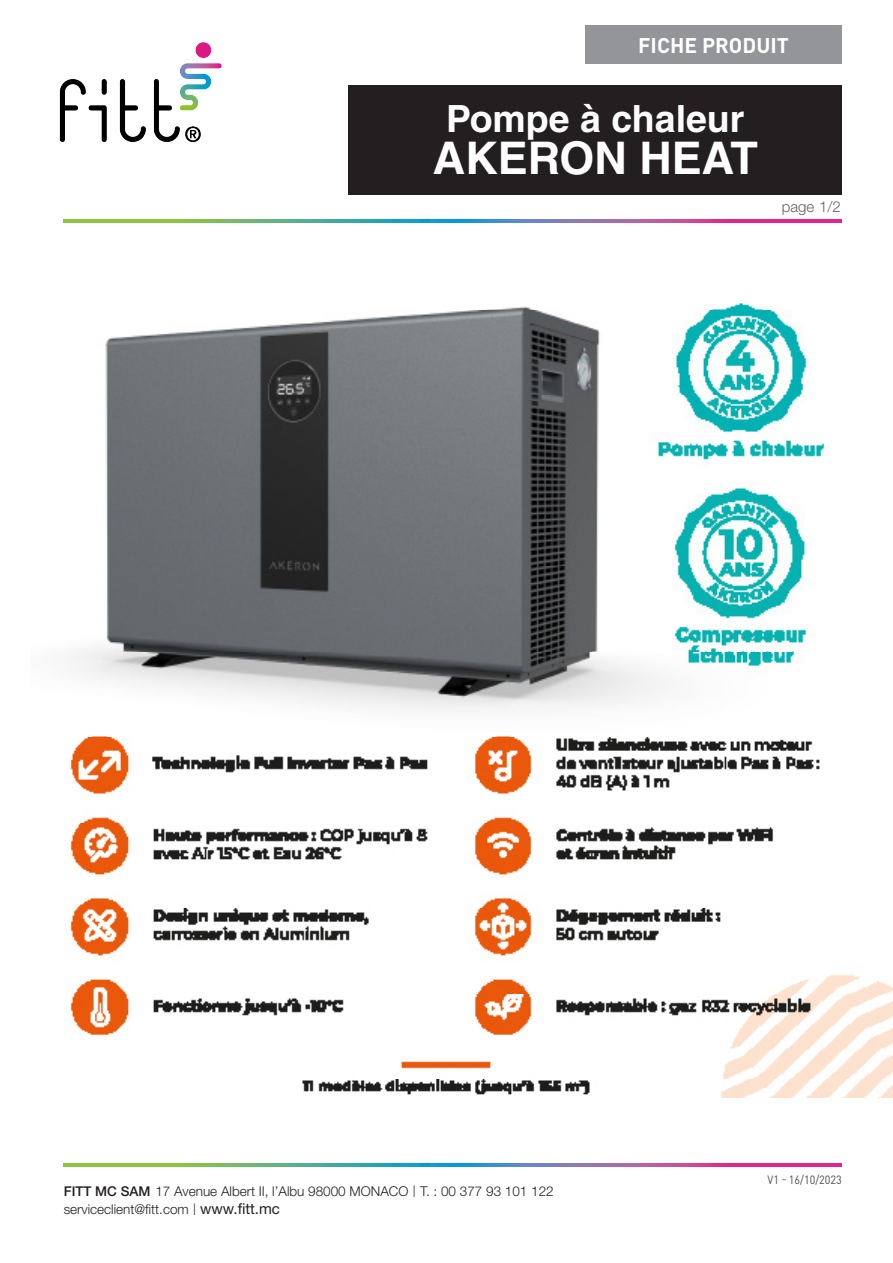
<style>
.page{position:relative;width:893px;height:1263px;background:#fff}
.page>*{position:absolute;margin:0;border:0;box-sizing:border-box;transform-origin:0 0}
.t1{font:700 45px "Helvetica LT Std";color:#fff}
.t2{font:700 37.5px "Helvetica LT Std";color:#fff}
.t3{font:700 21px "DIN Pro";color:#fff}
.t4{font:300 15px "Helvetica Neue LT Std";color:#636366}
.t5{font:300 13.5px "Helvetica Neue LT Std";color:#231f20}
.t6{font:11.85px "DIN Pro";color:#4b4c4d;scale:.91 1}
.s1{font-weight:500}
.s2{font-family:"DIN Pro"}
.s3{font-weight:400;font-size:15px}
</style>
<div class="page">
<img style="left:70px;top:303px;width:823px;height:795px">
<svg style="left:64px;top:219px;width:778px;height:4px;background:#7f8792"></svg>
<svg style="left:64px;top:1163px;width:778px;height:4px;background:#7f8792"></svg>
<div style="left:585px;top:26px;width:257px;height:38px;background:#939598"></div>
<div style="left:349px;top:85px;width:493px;height:109px;background:#231f20"></div>
<img style="left:59px;top:42px;width:163px;height:100px">
<p class="t3" style="left:638px;top:31px;width:152px">FICHE PRODUIT</p>
<p class="t2" style="left:446px;top:96px;width:300px">Pompe à chaleur</p>
<p class="t1" style="left:433px;top:131px;width:327px">AKERON HEAT</p>
<p class="t4" style="left:782px;top:197px;width:60px">page 1/2</p>
<p class="t5" style="left:64px;top:1183px;width:492px"><span class="s1">FITT MC SAM</span> 17 Avenue Albert II, l’Albu 98000 MONACO <span class="s2">|</span> T. : 00 377 93 101 122</p>
<p class="t5" style="left:64px;top:1201px;width:218px">serviceclient@fitt.com <span class="s2">|</span> <span class="s3">www.fitt.mc</span></p>
<p class="t6" style="left:767px;top:1171px;width:83px">V1 - 16/10/2023</p>
</div>
